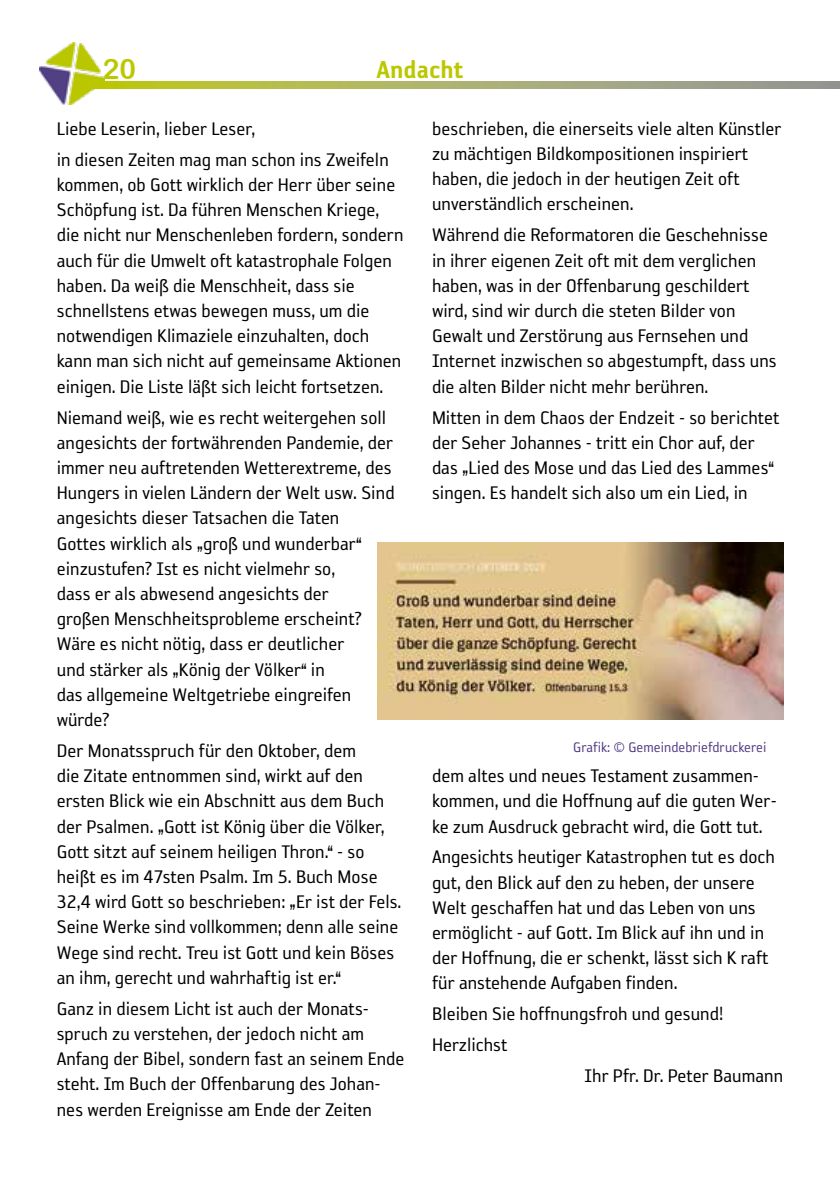
<style>
.page{position:relative;width:840px;height:1191px;background:#fff}
.page>*{position:absolute;margin:0;border:0;box-sizing:border-box;transform-origin:0 0}
.t1{font:28px "Reykjavik One OT C Gauge";color:#bbc800}
.t2{font:28px "Arial Rounded MT Bold";color:#bbc800}
.t3{font:21px/25.2px "Reykjavik One OT A Gauge";color:#000}
.t4{font:16px "Reykjavik One OT A Gauge";color:#523f84}
</style>
<div class="page">
<svg style="left:104px;top:88px;width:735px;height:1px"></svg>
<img style="left:39px;top:43px;width:65px;height:61px">
<svg style="left:88px;top:81px;width:751px;height:7px;background:#abb065"></svg>
<img style="left:377px;top:542px;width:405px;height:177px">
<h1 class="t2" style="left:103px;top:52px;width:35px">20</h1>
<h1 class="t1" style="left:376px;top:54px;width:88px">Andacht</h1>
<p class="t3" style="left:57px;top:113px;width:333px;line-height:30.8px">Liebe Leserin, lieber Leser,<br>in diesen Zeiten mag man schon ins Zweifeln</p>
<p class="t3" style="left:57px;top:172px;width:348px">kommen, ob Gott wirklich der Herr über seine Schöpfung ist. Da führen Menschen Kriege, die nicht nur Menschenleben fordern, sondern auch für die Umwelt oft katastrophale Folgen haben. Da weiß die Menschheit, dass sie schnellstens etwas bewegen muss, um die notwendigen Klimaziele einzuhalten, doch kann man sich nicht auf gemeinsame Aktionen einigen. Die Liste läßt sich leicht fortsetzen.</p>
<p class="t3" style="left:57px;top:405px;width:339px">Niemand weiß, wie es recht weitergehen soll angesichts der fortwährenden Pandemie, der immer neu auftretenden Wetterextreme, des Hungers in vielen Ländern der Welt usw. Sind angesichts dieser Tatsachen die Taten<br>Gottes wirklich als „groß und wunderbar“ einzustufen? Ist es nicht vielmehr so,<br>dass er als abwesend angesichts der<br>großen Menschheitsprobleme erscheint?<br>Wäre es nicht nötig, dass er deutlicher<br>und stärker als „König der Völker“ in<br>das allgemeine Weltgetriebe eingreifen würde?</p>
<p class="t3" style="left:57px;top:738px;width:346px">Der Monatsspruch für den Oktober, dem<br>die Zitate entnommen sind, wirkt auf den ersten Blick wie ein Abschnitt aus dem Buch der Psalmen. „Gott ist König über die Völker, Gott sitzt auf seinem heiligen Thron.“ - so heißt es im 47sten Psalm. Im 5. Buch Mose 32,4 wird Gott so beschrieben: „Er ist der Fels.<br>Seine Werke sind vollkommen; denn alle seine Wege sind recht. Treu ist Gott und kein Böses an ihm, gerecht und wahrhaftig ist er.“</p>
<p class="t3" style="left:57px;top:996px;width:349px">Ganz in diesem Licht ist auch der Monats&shy;spruch zu verstehen, der jedoch nicht am Anfang der Bibel, sondern fast an seinem Ende steht. Im Buch der Offenbarung des Johan&shy;nes werden Ereignisse am Ende der Zeiten</p>
<p class="t3" style="left:432px;top:116px;width:351px">beschrieben, die einerseits viele alten Künstler zu mächtigen Bildkompositionen inspiriert haben, die jedoch in der heutigen Zeit oft unverständlich erscheinen.</p>
<p class="t3" style="left:432px;top:223px;width:346px">Während die Reformatoren die Geschehnisse in ihrer eigenen Zeit oft mit dem verglichen haben, was in der Offenbarung geschildert wird, sind wir durch die steten Bilder von Gewalt und Zerstörung aus Fernsehen und Internet inzwischen so abgestumpft, dass uns die alten Bilder nicht mehr berühren.</p>
<p class="t3" style="left:432px;top:405px;width:349px">Mitten in dem Chaos der Endzeit - so berichtet der Seher Johannes - tritt ein Chor auf, der das „Lied des Mose und das Lied des Lammes“ singen. Es handelt sich also um ein Lied, in</p>
<p class="t4" style="left:573px;top:739px;width:194px">Grafik: © Gemeindebriefdruckerei</p>
<p class="t3" style="left:432px;top:763px;width:346px">dem altes und neues Testament zusammen&shy;kommen, und die Hoffnung auf die guten Wer&shy;ke zum Ausdruck gebracht wird, die Gott tut.</p>
<p class="t3" style="left:432px;top:844px;width:344px">Angesichts heutiger Katastrophen tut es doch gut, den Blick auf den zu heben, der unsere Welt geschaffen hat und das Leben von uns ermöglicht - auf Gott. Im Blick auf ihn und in der Hoffnung, die er schenkt, lässt sich K raft für anstehende Aufgaben finden.</p>
<p class="t3" style="left:432px;top:1001px;width:293px">Bleiben Sie hoffnungsfroh und gesund!</p>
<p class="t3" style="left:432px;top:1032px;width:77px">Herzlichst</p>
<p class="t3" style="left:584px;top:1063px;width:200px">Ihr Pfr. Dr. Peter Baumann</p>
</div>
